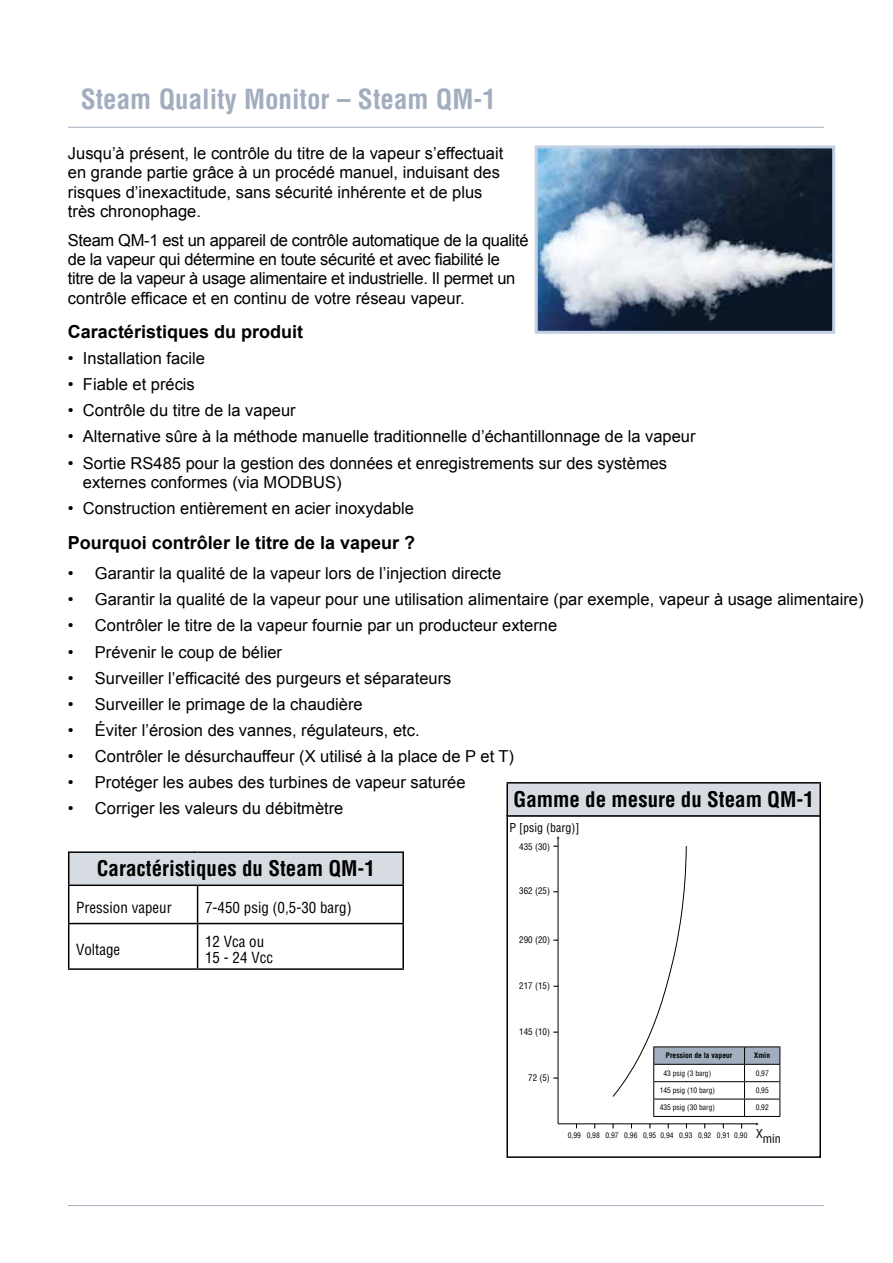
<style>
.page{position:relative;width:893px;height:1263px;background:#fff}
.page>*{position:absolute;margin:0;border:0;box-sizing:border-box;transform-origin:0 0}
.t1{font:700 condensed 27px "Helvetica LT Std";color:#a2aebf}
.t2{font:700 condensed 21px "Helvetica LT Std";color:#000}
.t3{font:700 18px "Arial";color:#000}
.t4{font:16.5px/19.4px "Arial";color:#000}
.t5{font:16.5px/19.4px "Arial";letter-spacing:-.02em;color:#000}
.t6{font:condensed 15px/16.5px "Helvetica";color:#000}
.t7{font:condensed 12px "Helvetica LT Std";color:#000}
.t8{font:condensed 9px "Helvetica LT Std";color:#000}
.t9{font:condensed 7.5px "Helvetica LT Std";color:#000}
.t10{font:700 condensed 7.5px "Helvetica LT Std";color:#000}
</style>
<div class="page">
<hr style="left:68px;top:127px;width:756px;height:1px;background:#a2aebf">
<hr style="left:68px;top:1205px;width:756px;height:1px;background:#a2aebf">
<div style="left:69px;top:852px;width:334px;height:33px;background:#d7dce3"></div>
<hr style="left:68px;top:851px;width:130px;height:2px;background:#000">
<hr style="left:68px;top:853px;width:1px;height:31px;background:#000">
<hr style="left:198px;top:851px;width:206px;height:2px;background:#000">
<hr style="left:402px;top:853px;width:2px;height:31px;background:#000">
<hr style="left:68px;top:884px;width:130px;height:2px;background:#000">
<hr style="left:68px;top:886px;width:1px;height:37px;background:#000">
<hr style="left:198px;top:884px;width:206px;height:2px;background:#000">
<hr style="left:197px;top:886px;width:1px;height:37px;background:#000">
<hr style="left:402px;top:886px;width:2px;height:37px;background:#000">
<hr style="left:68px;top:923px;width:130px;height:1px;background:#000">
<hr style="left:68px;top:924px;width:1px;height:44px;background:#000">
<hr style="left:198px;top:923px;width:206px;height:1px;background:#000">
<hr style="left:197px;top:924px;width:1px;height:44px;background:#000">
<hr style="left:402px;top:924px;width:2px;height:44px;background:#000">
<hr style="left:68px;top:968px;width:130px;height:2px;background:#000">
<hr style="left:198px;top:968px;width:206px;height:2px;background:#000">
<img style="left:539px;top:149px;width:292px;height:181px">
<div style="left:535px;top:145px;width:300px;height:189px;border:3px solid #c3d0e4"></div>
<hr style="left:558px;top:1123px;width:198px;height:1px;background:#000">
<hr style="left:558px;top:839px;width:1px;height:285px;background:#000">
<div style="left:506px;top:815px;width:315px;height:343px;border:2px solid #000"></div>
<div style="left:507px;top:783px;width:313px;height:33px;background:#d7dce3"></div>
<hr style="left:506px;top:782px;width:315px;height:1px;background:#000">
<hr style="left:506px;top:783px;width:2px;height:32px;background:#000">
<hr style="left:819px;top:783px;width:2px;height:32px;background:#000">
<hr style="left:506px;top:815px;width:315px;height:2px;background:#000">
<svg style="left:612px;top:846px;width:168px;height:270px"></svg>
<hr style="left:653px;top:1116px;width:91px;height:1px;background:#000">
<hr style="left:744px;top:1116px;width:36px;height:1px;background:#000">
<h1 class="t1" style="left:81px;top:82px;width:417px">Steam Quality Monitor – Steam QM-1</h1>
<p class="t4" style="left:68px;top:143px;width:437px">Jusqu’à présent, le contrôle du titre de la vapeur s’effectuait en grande partie grâce à un procédé manuel, induisant des risques d’inexactitude, sans sécurité inhérente et de plus très chronophage.</p>
<p class="t5" style="left:68px;top:230px;width:462px">Steam QM-1 est un appareil de contrôle automatique de la qualité de la vapeur qui détermine en toute sécurité et avec fiabilité le titre de la vapeur à usage alimentaire et industrielle. Il permet un contrôle efficace et en continu de votre réseau vapeur.</p>
<p class="t3" style="left:68px;top:319px;width:237px">Caractéristiques du produit</p>
<p class="t4" style="left:68px;top:349px;width:138px">• Installation facile</p>
<p class="t4" style="left:68px;top:375px;width:128px">• Fiable et précis</p>
<p class="t4" style="left:68px;top:401px;width:229px">• Contrôle du titre de la vapeur</p>
<p class="t4" style="left:68px;top:427px;width:629px">• Alternative sûre à la méthode manuelle traditionnelle d’échantillonnage de la vapeur</p>
<p class="t4" style="left:83px;top:453px;width:586px;text-indent:-15px">• Sortie RS485 pour la gestion des données et enregistrements sur des systèmes externes conformes (via MODBUS)</p>
<p class="t4" style="left:68px;top:498px;width:348px">• Construction entièrement en acier inoxydable</p>
<p class="t3" style="left:68px;top:530px;width:349px">Pourquoi contrôler le titre de la vapeur ?</p>
<p class="t4" style="left:68px;top:564px;width:435px">• Garantir la qualité de la vapeur lors de l’injection directe</p>
<p class="t4" style="left:68px;top:590px;width:797px">• Garantir la qualité de la vapeur pour une utilisation alimentaire (par exemple, vapeur à usage alimentaire)</p>
<p class="t4" style="left:68px;top:616px;width:491px">• Contrôler le titre de la vapeur fournie par un producteur externe</p>
<p class="t4" style="left:68px;top:642px;width:216px">• Prévenir le coup de bélier</p>
<p class="t4" style="left:68px;top:668px;width:385px">• Surveiller l’efficacité des purgeurs et séparateurs</p>
<p class="t4" style="left:68px;top:694px;width:296px">• Surveiller le primage de la chaudière</p>
<p class="t4" style="left:68px;top:720px;width:353px">• Éviter l’érosion des vannes, régulateurs, etc.</p>
<p class="t4" style="left:68px;top:746px;width:448px">• Contrôler le désurchauffeur (X utilisé à la place de P et T)</p>
<p class="t4" style="left:68px;top:772px;width:399px">• Protéger les aubes des turbines de vapeur saturée</p>
<p class="t4" style="left:68px;top:799px;width:277px">• Corriger les valeurs du débitmètre</p>
<p class="t2" style="left:513px;top:786px;width:302px">Gamme de mesure du Steam QM-1</p>
<p class="t7" style="left:509px;top:820px;width:71px">P [psig (barg)]</p>
<p class="t2" style="left:97px;top:855px;width:280px">Caractéristiques du Steam QM-1</p>
<p class="t6" style="left:76px;top:899px;width:97px">Pression vapeur</p>
<p class="t6" style="left:205px;top:899px;width:148px">7-450 psig (0,5-30 barg)</p>
<p class="t6" style="left:76px;top:941px;width:45px">Voltage</p>
<p class="t6" style="left:205px;top:932px;width:69px">12 Vca ou<br>15 - 24 Vcc</p>
<p class="t8" style="left:519px;top:841px;width:32px">435 (30)</p>
<p class="t8" style="left:519px;top:885px;width:32px">362 (25)</p>
<p class="t8" style="left:519px;top:934px;width:32px">290 (20)</p>
<p class="t8" style="left:519px;top:980px;width:32px">217 (15)</p>
<p class="t8" style="left:519px;top:1026px;width:32px">145 (10)</p>
<p class="t8" style="left:528px;top:1071px;width:23px">72 (5)</p>
<p class="t10" style="left:666px;top:1051px;width:68px">Pression de la vapeur</p>
<p class="t10" style="left:754px;top:1051px;width:17px">Xmin</p>
<p class="t9" style="left:663px;top:1068px;width:49px">43 psig (3 barg)</p>
<p class="t9" style="left:756px;top:1068px;width:15px">0,97</p>
<p class="t9" style="left:660px;top:1086px;width:57px">145 psig (10 barg)</p>
<p class="t9" style="left:756px;top:1086px;width:15px">0,95</p>
<p class="t9" style="left:660px;top:1103px;width:57px">435 psig (30 barg)</p>
<p class="t9" style="left:756px;top:1103px;width:15px">0,92</p>
<p class="t9" style="left:568px;top:1131px;width:15px">0,99</p>
<p class="t9" style="left:587px;top:1131px;width:15px">0,98</p>
<p class="t9" style="left:605px;top:1131px;width:15px">0,97</p>
<p class="t9" style="left:624px;top:1131px;width:15px">0,96</p>
<p class="t9" style="left:643px;top:1131px;width:15px">0,95</p>
<p class="t9" style="left:660px;top:1131px;width:15px">0,94</p>
<p class="t9" style="left:679px;top:1131px;width:15px">0,93</p>
<p class="t9" style="left:698px;top:1131px;width:15px">0,92</p>
<p class="t9" style="left:717px;top:1131px;width:15px">0,91</p>
<p class="t9" style="left:734px;top:1131px;width:15px">0,90</p>
<p class="t7" style="left:756px;top:1131px;width:26px">Xmin</p>
</div>
